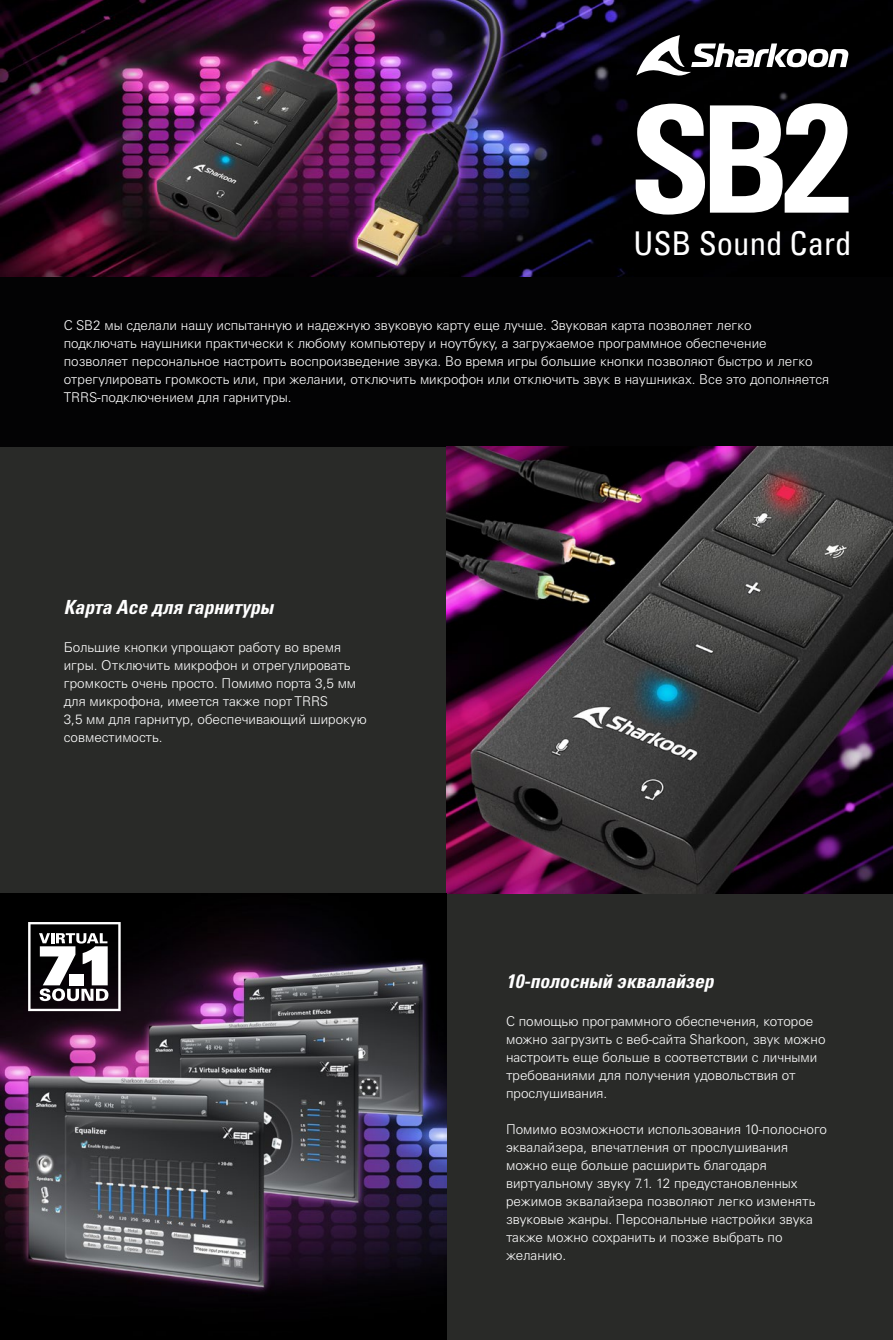
<style>
.page{position:relative;width:893px;height:1340px;background:#fff}
.page>*{position:absolute;margin:0;border:0;box-sizing:border-box;transform-origin:0 0}
.t1{font:condensed 32.7px "Univers";color:#fff}
.t2{font:19.5px "Univers LTCYR 67 Bold Cond Obl";color:#fff}
.t3{font:300 13.5px/18px "Univers LTCYR 45";color:#fff}
</style>
<div class="page">
<div style="left:0;top:0;width:893px;height:1339px;background:#292a28"></div>
<div style="left:0;top:276px;width:893px;height:170px;background:#030304"></div>
<img style="left:0;top:0;width:893px;height:276px">
<img style="left:446px;top:446px;width:447px;height:447px">
<svg style="left:636px;top:35px;width:212px;height:43px;background:#4e4e4f"></svg>
<svg style="left:636px;top:103px;width:212px;height:112px;background:#9b9a9b"></svg>
<img style="left:0;top:893px;width:446px;height:446px">
<svg style="left:28px;top:922px;width:93px;height:89px;background:#6c6a6c"></svg>
<h1 class="t1" style="left:633px;top:222px;width:220px">USB Sound Card</h1>
<p class="t3" style="left:64px;top:316px;width:767px">С SB2 мы сделали нашу испытанную и надежную звуковую карту еще лучше. Звуковая карта позволяет легко<br>подключать наушники практически к любому компьютеру и ноутбуку, а загружаемое программное обеспечение позволяет персональное настроить воспроизведение звука. Во время игры большие кнопки позволяют быстро и легко отрегулировать громкость или, при желании, отключить микрофон или отключить звук в наушниках. Все это дополняется TRRS-подключением для гарнитуры.</p>
<h2 class="t2" style="left:64px;top:595px;width:211px">Карта Ace для гарнитуры</h2>
<p class="t3" style="left:64px;top:637px;width:304px">Большие кнопки упрощают работу во время игры. Отключить микрофон и отрегулировать громкость очень просто. Помимо порта 3,5 мм для микрофона, имеется также порт TRRS<br>3,5 мм для гарнитур, обеспечивающий широкую совместимость.</p>
<h2 class="t2" style="left:506px;top:969px;width:209px">10-полосный эквалайзер</h2>
<p class="t3" style="left:506px;top:1012px;width:321px">С помощью программного обеспечения, которое можно загрузить с веб-сайта Sharkoon, звук можно настроить еще больше в соответствии с личными требованиями для получения удовольствия от прослушивания.</p>
<p class="t3" style="left:506px;top:1120px;width:323px">Помимо возможности использования 10-полосного эквалайзера, впечатления от прослушивания можно еще больше расширить благодаря виртуальному звуку 7.1. 12 предустановленных режимов эквалайзера позволяют легко изменять звуковые жанры. Персональные настройки звука также можно сохранить и позже выбрать по желанию.</p>
</div>
